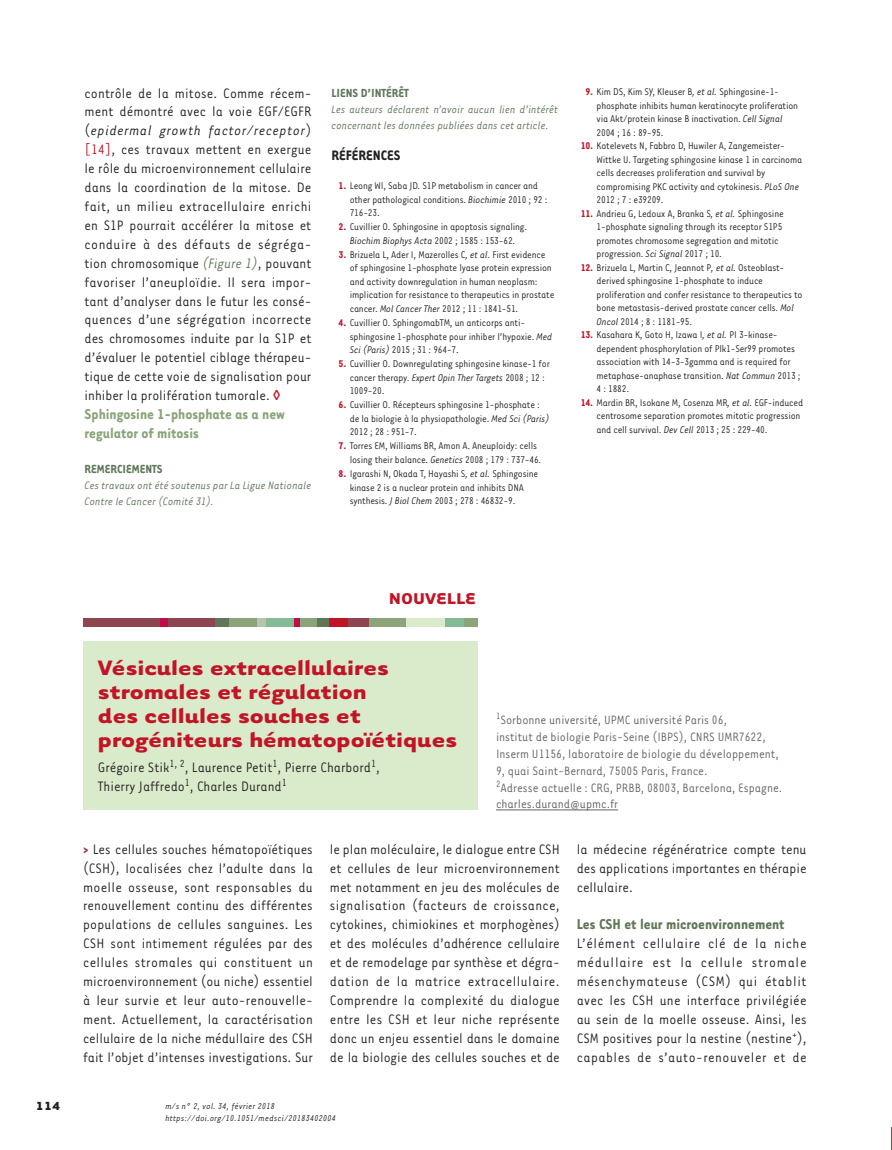
<style>
.page{position:relative;width:892px;height:1150px;background:#fff}
.page>*{position:absolute;margin:0;border:0;box-sizing:border-box;transform-origin:0 0}
.t1{font:700 24px/24px "Tarzana Wide";color:#c11527}
.t2{font:700 18px "Tarzana Wide";color:#c11527}
.t3{font:700 16.5px/18.9px "Tarzana Narrow";color:#8ba479}
.t4{font:700 16.5px "Tarzana Narrow";color:#5f7659}
.t5{font:15.75px/18.9px "Tarzana Narrow";color:#231f20;text-align:justify}
.t6{font:700 15.75px "Tarzana Narrow";color:#231f20}
.t7{font:13.95px/17px "Tarzana Narrow";color:#636366}
.t8{font:700 13.5px "Tarzana Narrow";color:#5f7659}
.t9{font:700 13.5px "Tarzana Wide";color:#231f20}
.t10{font:italic 12.45px/15.9px "Tarzana Narrow";color:#5f7659}
.t11{font:11.25px/13.5px "Tarzana Narrow";letter-spacing:-.015em;color:#231f20}
.t12{font:italic 9.75px/11.7px "Tarzana Narrow";letter-spacing:.025em;color:#231f20}
.s1{font-style:italic}
.s2{color:#bf182a}
.s3{font-style:italic;color:#5f7659}
.s4{font-weight:700;color:#c11527}
.s5{font-weight:700;color:#8d454f}
</style>
<div class="page">
<svg style="left:891px;top:1127px;width:1px;height:23px"></svg>
<hr style="left:496px;top:809px;width:122px;height:1px;background:#636366">
<div style="left:83px;top:642px;width:394px;height:168px;background:#daebcb"></div>
<div style="left:83px;top:618px;width:133px;height:8px;background:#8d454f"></div>
<div style="left:215px;top:618px;width:27px;height:8px;background:#5f7659"></div>
<div style="left:316px;top:618px;width:13px;height:8px;background:#5f7659"></div>
<div style="left:229px;top:618px;width:29px;height:8px;background:#8ba479"></div>
<div style="left:265px;top:618px;width:29px;height:8px;background:#84ba95"></div>
<div style="left:444px;top:618px;width:20px;height:8px;background:#84ba95"></div>
<div style="left:299px;top:618px;width:18px;height:8px;background:#8ba479"></div>
<div style="left:463px;top:618px;width:14px;height:8px;background:#8ba479"></div>
<div style="left:368px;top:618px;width:38px;height:8px;background:#8ba479"></div>
<div style="left:406px;top:618px;width:39px;height:8px;background:#daebcb"></div>
<div style="left:257px;top:618px;width:8px;height:8px;background:#b6c4ad"></div>
<div style="left:161px;top:618px;width:7px;height:8px;background:#c10d45"></div>
<div style="left:294px;top:618px;width:6px;height:8px;background:#c10d45"></div>
<div style="left:329px;top:618px;width:27px;height:8px;background:#c11527"></div>
<div style="left:348px;top:618px;width:21px;height:8px;background:#8d454f"></div>
<p class="t5" style="left:85px;top:85px;width:228px">contrôle de la mitose. Comme récem&shy;ment démontré avec la voie EGF/EGFR (<span class="s1">epidermal growth factor/receptor</span>) <span class="s2">[14]</span>, ces travaux mettent en exergue le rôle du microenvironnement cellulaire dans la coordination de la mitose. De fait, un milieu extracellulaire enrichi en S1P pourrait accélérer la mitose et conduire à des défauts de ségréga&shy;tion chromosomique <span class="s3">(Figure 1)</span>, pouvant favoriser l’aneuploïdie. Il sera impor&shy;tant d’analyser dans le futur les consé&shy;quences d’une ségrégation incorrecte des chromosomes induite par la S1P et d’évaluer le potentiel ciblage thérapeu&shy;tique de cette voie de signalisation pour inhiber la prolifération tumorale.</p>
<h3 class="t3" style="left:85px;top:406px;width:202px">Sphingosine 1-phosphate as a new regulator of mitosis</h3>
<p class="t8" style="left:85px;top:465px;width:79px">REMERCIEMENTS</p>
<p class="t10" style="left:85px;top:478px;width:228px">Ces travaux ont été soutenus par La Ligue Nationale<br>Contre le Cancer (Comité 31).</p>
<p class="t8" style="left:331px;top:88px;width:79px">LIENS D’INTÉRÊT</p>
<p class="t10" style="left:331px;top:103px;width:228px">Les auteurs déclarent n’avoir aucun lien d’intérêt concernant les données publiées dans cet article.</p>
<h3 class="t6" style="left:331px;top:150px;width:70px">RÉFÉRENCES</h3>
<p class="t11" style="left:349px;top:180px;width:199px;text-indent:-11px"><span class="s4">1.</span> Leong WI, Saba JD. S1P metabolism in cancer and other pathological conditions. <span class="s1">Biochimie</span> 2010 ; 92 :<br>716-23.</p>
<p class="t11" style="left:338px;top:221px;width:190px;text-align:center"><span class="s4">2.</span> Cuvillier O. Sphingosine in apoptosis signaling.<br><span class="s1">Biochim Biophys Acta</span> 2002 ; 1585 : 153-62.</p>
<p class="t11" style="left:349px;top:249px;width:206px;text-indent:-11px"><span class="s4">3.</span> Brizuela L, Ader I, Mazerolles C<span class="s1">, et al.</span> First evidence of sphingosine 1-phosphate lyase protein expression and activity downregulation in human neoplasm: implication for resistance to therapeutics in prostate cancer. <span class="s1">Mol Cancer Ther</span> 2012 ; 11 : 1841-51.</p>
<p class="t11" style="left:349px;top:317px;width:204px;text-indent:-11px"><span class="s4">4.</span> Cuvillier O. SphingomabTM, un anticorps anti&shy;sphingosine 1-phosphate pour inhiber l’hypoxie. <span class="s1">Med<br>Sci (Paris)</span> 2015 ; 31 : 964-7.</p>
<p class="t11" style="left:349px;top:358px;width:201px;text-indent:-11px"><span class="s4">5.</span> Cuvillier O. Downregulating sphingosine kinase-1 for cancer therapy. <span class="s1">Expert Opin Ther Targets</span> 2008 ; 12 :<br>1009-20.</p>
<p class="t11" style="left:349px;top:399px;width:201px;text-indent:-11px"><span class="s4">6.</span> Cuvillier O. Récepteurs sphingosine 1-phosphate : de la biologie à la physiopathologie. <span class="s1">Med Sci (Paris)<br></span>2012 ; 28 : 951-7.</p>
<p class="t11" style="left:349px;top:440px;width:193px;text-indent:-11px"><span class="s4">7.</span> Torres EM, Williams BR, Amon A. Aneuploidy: cells losing their balance. <span class="s1">Genetics</span> 2008 ; 179 : 737-46.</p>
<p class="t11" style="left:349px;top:468px;width:190px;text-indent:-11px"><span class="s4">8.</span> Igarashi N, Okada T, Hayashi S<span class="s1">, et al.</span> Sphingosine kinase 2 is a nuclear protein and inhibits DNA synthesis. <span class="s1">J Biol Chem</span> 2003 ; 278 : 46832-9.</p>
<p class="t11" style="left:596px;top:86px;width:203px;text-indent:-11px"><span class="s4">9.</span> Kim DS, Kim SY, Kleuser B<span class="s1">, et al.</span> Sphingosine-1- phosphate inhibits human keratinocyte proliferation via Akt/protein kinase B inactivation. <span class="s1">Cell Signal </span>2004 ; 16 : 89-95.</p>
<p class="t11" style="left:596px;top:140px;width:207px;text-indent:-16px"><span class="s4">10.</span> Kotelevets N, Fabbro D, Huwiler A, Zangemeister-Wittke U. Targeting sphingosine kinase 1 in carcinoma cells decreases proliferation and survival by compromising PKC activity and cytokinesis. <span class="s1">PLoS One </span>2012 ; 7 : e39209.</p>
<p class="t11" style="left:596px;top:208px;width:188px;text-indent:-16px"><span class="s4">11.</span> Andrieu G, Ledoux A, Branka S<span class="s1">, et al.</span> Sphingosine 1-phosphate signaling through its receptor S1P5 promotes chromosome segregation and mitotic progression. <span class="s1">Sci Signal</span> 2017 ; 10.</p>
<p class="t11" style="left:596px;top:262px;width:207px;text-indent:-16px"><span class="s4">12.</span> Brizuela L, Martin C, Jeannot P<span class="s1">, et al.</span> Osteoblast&shy;derived sphingosine 1-phosphate to induce proliferation and confer resistance to therapeutics to bone metastasis-derived prostate cancer cells. <span class="s1">Mol Oncol</span> 2014 ; 8 : 1181-95.</p>
<p class="t11" style="left:596px;top:329px;width:205px;text-indent:-16px"><span class="s4">13.</span> Kasahara K, Goto H, Izawa I<span class="s1">, et al.</span> PI 3-kinase&shy;dependent phosphorylation of Plk1-Ser99 promotes association with 14-3-3gamma and is required for metaphase-anaphase transition. <span class="s1">Nat Commun</span> 2013 ; 4 : 1882.</p>
<p class="t11" style="left:596px;top:397px;width:208px;text-indent:-16px"><span class="s4">14.</span> Mardin BR, Isokane M, Cosenza MR<span class="s1">, et al.</span> EGF-induced centrosome separation promotes mitotic progression and cell survival. <span class="s1">Dev Cell</span> 2013 ; 25 : 229-40.</p>
<h2 class="t2" style="left:388px;top:593px;width:89px">NOUVELLE</h2>
<h1 class="t1" style="left:98px;top:658px;width:360px">Vésicules extracellulaires stromales et régulation<br>des cellules souches et progéniteurs hématopoïétiques</h1>
<h3 class="t5" style="left:98px;top:759px;width:283px">Grégoire Stik<sup>1,</sup> <sup>2</sup>, Laurence Petit<sup>1</sup>, Pierre Charbord<sup>1</sup>,<br>Thierry Jaffredo<sup>1</sup>, Charles Durand<sup>1</sup></h3>
<p class="t7" style="left:496px;top:712px;width:287px"><sup>1</sup>Sorbonne université, UPMC université Paris 06,<br>institut de biologie Paris-Seine (IBPS), CNRS UMR7622, Inserm U1156, laboratoire de biologie du développement, 9, quai Saint-Bernard, 75005 Paris, France.<br><sup>2</sup>Adresse actuelle : CRG, PRBB, 08003, Barcelona, Espagne. charles.durand@upmc.fr</p>
<p class="t5" style="left:83px;top:841px;width:231px"><span class="s5">&gt;</span> Les cellules souches hématopoïétiques (CSH), localisées chez l’adulte dans la moelle osseuse, sont responsables du renouvellement continu des différentes populations de cellules sanguines. Les CSH sont intimement régulées par des cellules stromales qui constituent un microenvironnement (ou niche) essentiel à leur survie et leur auto-renouvelle&shy;ment. Actuellement, la caractérisation cellulaire de la niche médullaire des CSH fait l’objet d’intenses investigations. Sur</p>
<p class="t5" style="left:330px;top:841px;width:231px">le plan moléculaire, le dialogue entre CSH et cellules de leur microenvironnement met notamment en jeu des molécules de signalisation (facteurs de croissance, cytokines, chimiokines et morphogènes) et des molécules d’adhérence cellulaire et de remodelage par synthèse et dégra&shy;dation de la matrice extracellulaire.<br>Comprendre la complexité du dialogue entre les CSH et leur niche représente donc un enjeu essentiel dans le domaine de la biologie des cellules souches et de</p>
<h3 class="t5" style="left:576px;top:841px;width:231px">la médecine régénératrice compte tenu des applications importantes en thérapie cellulaire.</h3>
<h3 class="t4" style="left:576px;top:919px;width:209px">Les CSH et leur microenvironnement</h3>
<p class="t5" style="left:576px;top:935px;width:231px">L’élément cellulaire clé de la niche médullaire est la cellule stromale mésenchymateuse (CSM) qui établit avec les CSH une interface privilégiée au sein de la moelle osseuse. Ainsi, les CSM positives pour la nestine (nestine<sup>+</sup>), capables de s’auto-renouveler et de</p>
<p class="t9" style="left:36px;top:1101px;width:26px">114</p>
<p class="t12" style="left:165px;top:1101px;width:172px">m/s n° 2, vol. 34, février 2018 https://doi.org/10.1051/medsci/20183402004</p>
</div>
